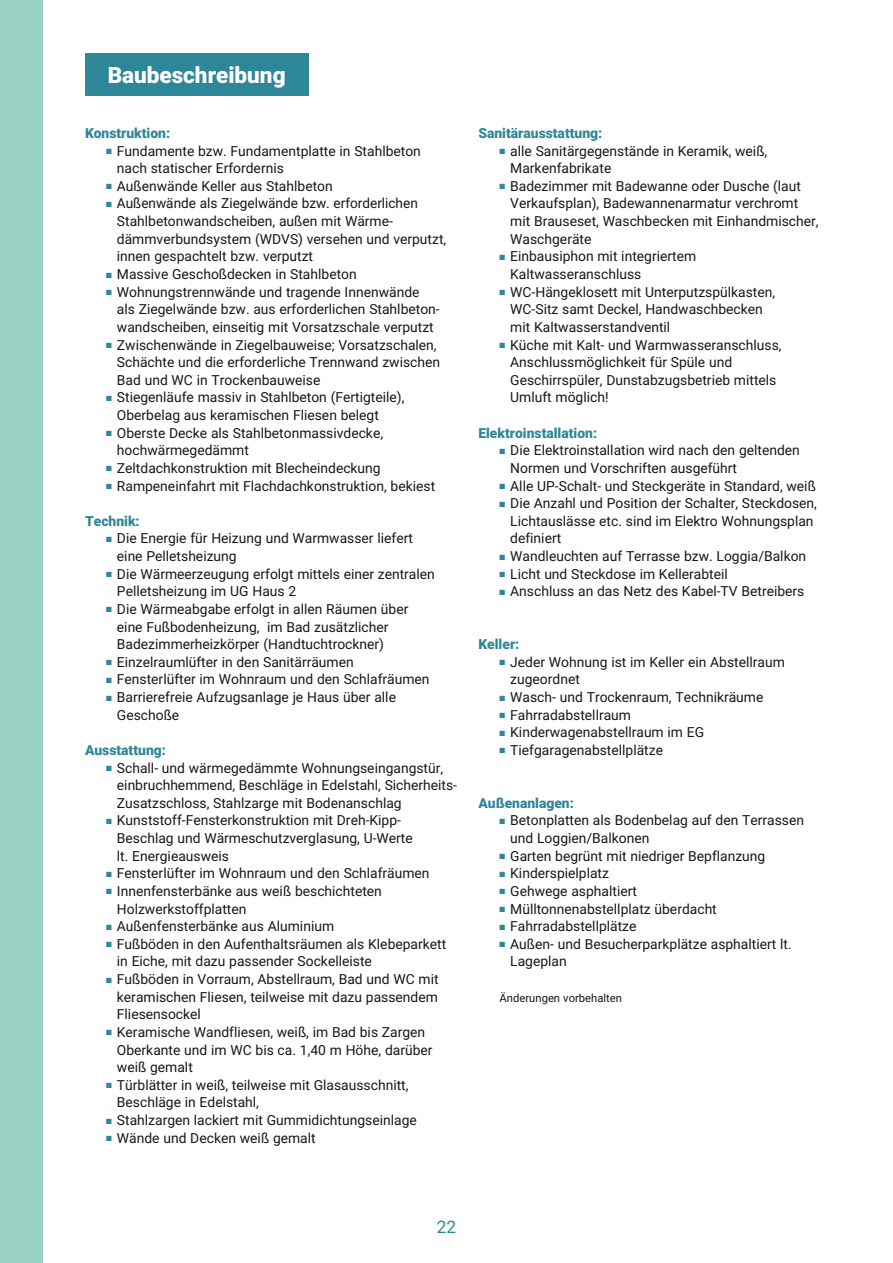
<style>
.page{position:relative;width:893px;height:1263px;background:#fff}
.page>*{position:absolute;margin:0;border:0;box-sizing:border-box;transform-origin:0 0}
.t1{font:900 22.5px "Roboto";color:#fff}
.t2{font:17.25px "Roboto";color:#2e8798}
.t3{font:13.8px/17.5px "Roboto";color:#181716}
.t4{font:900 13.8px "Roboto";color:#2e8798}
.t5{font:11.25px "Roboto";color:#181716}
.s1{color:#2e8798}
</style>
<div class="page">
<div style="left:0;top:0;width:43px;height:1263px;background:#98d0c1"></div>
<div style="left:85px;top:53px;width:223px;height:43px;background:#2e8798"></div>
<h1 class="t1" style="left:108px;top:59px;width:179px">Baubeschreibung</h1>
<p class="t4" style="left:85px;top:123px;width:87px">Konstruktion:</p>
<p class="t3" style="left:117px;top:141px;width:306px;text-indent:-11px"><span class="s1">■</span> Fundamente bzw. Fundamentplatte in Stahlbeton nach statischer Erfordernis</p>
<p class="t3" style="left:106px;top:177px;width:228px"><span class="s1">■</span> Außenwände Keller aus Stahlbeton</p>
<p class="t3" style="left:117px;top:194px;width:331px;text-indent:-11px"><span class="s1">■</span> Außenwände als Ziegelwände bzw. erforderlichen Stahlbetonwandscheiben, außen mit Wärme&shy;dämmverbundsystem (WDVS) versehen und verputzt, innen gespachtelt bzw. verputzt</p>
<p class="t3" style="left:106px;top:265px;width:252px"><span class="s1">■</span> Massive Geschoßdecken in Stahlbeton</p>
<p class="t3" style="left:117px;top:282px;width:324px;text-indent:-11px"><span class="s1">■</span> Wohnungstrennwände und tragende Innenwände als Ziegelwände bzw. aus erforderlichen Stahlbeton&shy;wandscheiben, einseitig mit Vorsatzschale verputzt</p>
<p class="t3" style="left:117px;top:335px;width:325px;text-indent:-11px"><span class="s1">■</span> Zwischenwände in Ziegelbauweise; Vorsatzschalen,<br>Schächte und die erforderliche Trennwand zwischen<br>Bad und WC in Trockenbauweise</p>
<p class="t3" style="left:117px;top:388px;width:289px;text-indent:-11px"><span class="s1">■</span> Stiegenläufe massiv in Stahlbeton (Fertigteile),<br>Oberbelag aus keramischen Fliesen belegt</p>
<p class="t3" style="left:117px;top:423px;width:268px;text-indent:-11px"><span class="s1">■</span> Oberste Decke als Stahlbetonmassivdecke, hochwärmegedämmt</p>
<p class="t3" style="left:106px;top:459px;width:276px"><span class="s1">■</span> Zeltdachkonstruktion mit Blecheindeckung</p>
<p class="t3" style="left:106px;top:476px;width:330px"><span class="s1">■</span> Rampeneinfahrt mit Flachdachkonstruktion, bekiest</p>
<p class="t4" style="left:85px;top:511px;width:56px">Technik:</p>
<p class="t3" style="left:117px;top:529px;width:297px;text-indent:-11px"><span class="s1">■</span> Die Energie für Heizung und Warmwasser liefert eine Pelletsheizung</p>
<p class="t3" style="left:117px;top:564px;width:319px;text-indent:-11px"><span class="s1">■</span> Die Wärmeerzeugung erfolgt mittels einer zentralen<br>Pelletsheizung im UG Haus 2</p>
<p class="t3" style="left:117px;top:600px;width:293px;text-indent:-11px"><span class="s1">■</span> Die Wärmeabgabe erfolgt in allen Räumen über eine Fußbodenheizung, im Bad zusätzlicher<br>Badezimmerheizkörper (Handtuchtrockner)</p>
<p class="t3" style="left:106px;top:653px;width:249px"><span class="s1">■</span> Einzelraumlüfter in den Sanitärräumen</p>
<p class="t3" style="left:106px;top:670px;width:325px"><span class="s1">■</span> Fensterlüfter im Wohnraum und den Schlafräumen</p>
<p class="t3" style="left:117px;top:688px;width:281px;text-indent:-11px"><span class="s1">■</span> Barrierefreie Aufzugsanlage je Haus über alle<br>Geschoße</p>
<p class="t4" style="left:85px;top:740px;width:82px">Ausstattung:</p>
<p class="t3" style="left:117px;top:758px;width:342px;text-indent:-11px"><span class="s1">■</span> Schall- und wärmegedämmte Wohnungseingangstür, einbruchhemmend, Beschläge in Edelstahl, Sicherheits-<br>Zusatzschloss, Stahlzarge mit Bodenanschlag</p>
<p class="t3" style="left:117px;top:811px;width:297px;text-indent:-11px"><span class="s1">■</span> Kunststoff-Fensterkonstruktion mit Dreh-Kipp-<br>Beschlag und Wärmeschutzverglasung, U-Werte lt. Energieausweis</p>
<p class="t3" style="left:106px;top:864px;width:325px"><span class="s1">■</span> Fensterlüfter im Wohnraum und den Schlafräumen</p>
<p class="t3" style="left:117px;top:882px;width:267px;text-indent:-11px"><span class="s1">■</span> Innenfensterbänke aus weiß beschichteten<br>Holzwerkstoffplatten</p>
<p class="t3" style="left:106px;top:917px;width:229px"><span class="s1">■</span> Außenfensterbänke aus Aluminium</p>
<p class="t3" style="left:117px;top:935px;width:331px;text-indent:-11px"><span class="s1">■</span> Fußböden in den Aufenthaltsräumen als Klebeparkett in Eiche, mit dazu passender Sockelleiste</p>
<p class="t3" style="left:117px;top:970px;width:323px;text-align:justify;text-indent:-11px"><span class="s1">■</span> Fußböden in Vorraum, Abstellraum, Bad und WC mit keramischen Fliesen, teilweise mit dazu passendem Fliesensockel</p>
<p class="t3" style="left:117px;top:1023px;width:317px;text-indent:-11px"><span class="s1">■</span> Keramische Wandfliesen, weiß, im Bad bis Zargen<br>Oberkante und im WC bis ca. 1,40 m Höhe, darüber weiß gemalt</p>
<p class="t3" style="left:117px;top:1076px;width:293px;text-indent:-11px"><span class="s1">■</span> Türblätter in weiß, teilweise mit Glasausschnitt,<br>Beschläge in Edelstahl,</p>
<p class="t3" style="left:106px;top:1111px;width:312px"><span class="s1">■</span> Stahlzargen lackiert mit Gummidichtungseinlage</p>
<p class="t3" style="left:106px;top:1128px;width:211px"><span class="s1">■</span> Wände und Decken weiß gemalt</p>
<p class="t4" style="left:478px;top:123px;width:125px">Sanitärausstattung:</p>
<p class="t3" style="left:510px;top:141px;width:259px;text-indent:-11px"><span class="s1">■</span> alle Sanitärgegenstände in Keramik, weiß,<br>Markenfabrikate</p>
<p class="t3" style="left:510px;top:177px;width:310px;text-indent:-11px"><span class="s1">■</span> Badezimmer mit Badewanne oder Dusche (laut Verkaufsplan), Badewannenarmatur verchromt mit Brauseset, Waschbecken mit Einhandmischer, Waschgeräte</p>
<p class="t3" style="left:510px;top:247px;width:187px;text-indent:-11px"><span class="s1">■</span> Einbausiphon mit integriertem<br>Kaltwasseranschluss</p>
<p class="t3" style="left:510px;top:282px;width:266px;text-indent:-11px"><span class="s1">■</span> WC-Hängeklosett mit Unterputzspülkasten,<br>WC-Sitz samt Deckel, Handwaschbecken mit Kaltwasserstandventil</p>
<p class="t3" style="left:510px;top:335px;width:273px;text-indent:-11px"><span class="s1">■</span> Küche mit Kalt- und Warmwasseranschluss, Anschlussmöglichkeit für Spüle und Geschirrspüler, Dunstabzugsbetrieb mittels Umluft möglich!</p>
<p class="t4" style="left:478px;top:423px;width:120px">Elektroinstallation:</p>
<p class="t3" style="left:510px;top:441px;width:291px;text-indent:-11px"><span class="s1">■</span> Die Elektroinstallation wird nach den geltenden<br>Normen und Vorschriften ausgeführt</p>
<p class="t3" style="left:500px;top:476px;width:318px"><span class="s1">■</span> Alle UP-Schalt- und Steckgeräte in Standard, weiß</p>
<p class="t3" style="left:510px;top:494px;width:308px;text-indent:-11px"><span class="s1">■</span> Die Anzahl und Position der Schalter, Steckdosen,<br>Lichtauslässe etc. sind im Elektro Wohnungsplan definiert</p>
<p class="t3" style="left:500px;top:547px;width:308px"><span class="s1">■</span> Wandleuchten auf Terrasse bzw. Loggia/Balkon</p>
<p class="t3" style="left:500px;top:564px;width:230px"><span class="s1">■</span> Licht und Steckdose im Kellerabteil</p>
<p class="t3" style="left:500px;top:582px;width:306px"><span class="s1">■</span> Anschluss an das Netz des Kabel-TV Betreibers</p>
<p class="t4" style="left:478px;top:635px;width:43px">Keller:</p>
<p class="t3" style="left:510px;top:653px;width:276px;text-indent:-11px"><span class="s1">■</span> Jeder Wohnung ist im Keller ein Abstellraum zugeordnet</p>
<p class="t3" style="left:500px;top:688px;width:265px"><span class="s1">■</span> Wasch- und Trockenraum, Technikräume</p>
<p class="t3" style="left:500px;top:705px;width:133px"><span class="s1">■</span> Fahrradabstellraum</p>
<p class="t3" style="left:500px;top:723px;width:206px"><span class="s1">■</span> Kinderwagenabstellraum im EG</p>
<p class="t3" style="left:500px;top:741px;width:165px"><span class="s1">■</span> Tiefgaragenabstellplätze</p>
<p class="t4" style="left:478px;top:793px;width:97px">Außenanlagen:</p>
<p class="t3" style="left:510px;top:811px;width:295px;text-indent:-11px"><span class="s1">■</span> Betonplatten als Bodenbelag auf den Terrassen und Loggien/Balkonen</p>
<p class="t3" style="left:500px;top:846px;width:267px"><span class="s1">■</span> Garten begrünt mit niedriger Bepflanzung</p>
<p class="t3" style="left:500px;top:864px;width:111px"><span class="s1">■</span> Kinderspielplatz</p>
<p class="t3" style="left:500px;top:882px;width:139px"><span class="s1">■</span> Gehwege asphaltiert</p>
<p class="t3" style="left:500px;top:899px;width:219px"><span class="s1">■</span> Mülltonnenabstellplatz überdacht</p>
<p class="t3" style="left:500px;top:917px;width:138px"><span class="s1">■</span> Fahrradabstellplätze</p>
<p class="t3" style="left:510px;top:935px;width:283px;text-indent:-11px"><span class="s1">■</span> Außen- und Besucherparkplätze asphaltiert lt.<br>Lageplan</p>
<p class="t5" style="left:500px;top:990px;width:124px">Änderungen vorbehalten</p>
<p class="t2" style="left:437px;top:1215px;width:21px">22</p>
</div>
